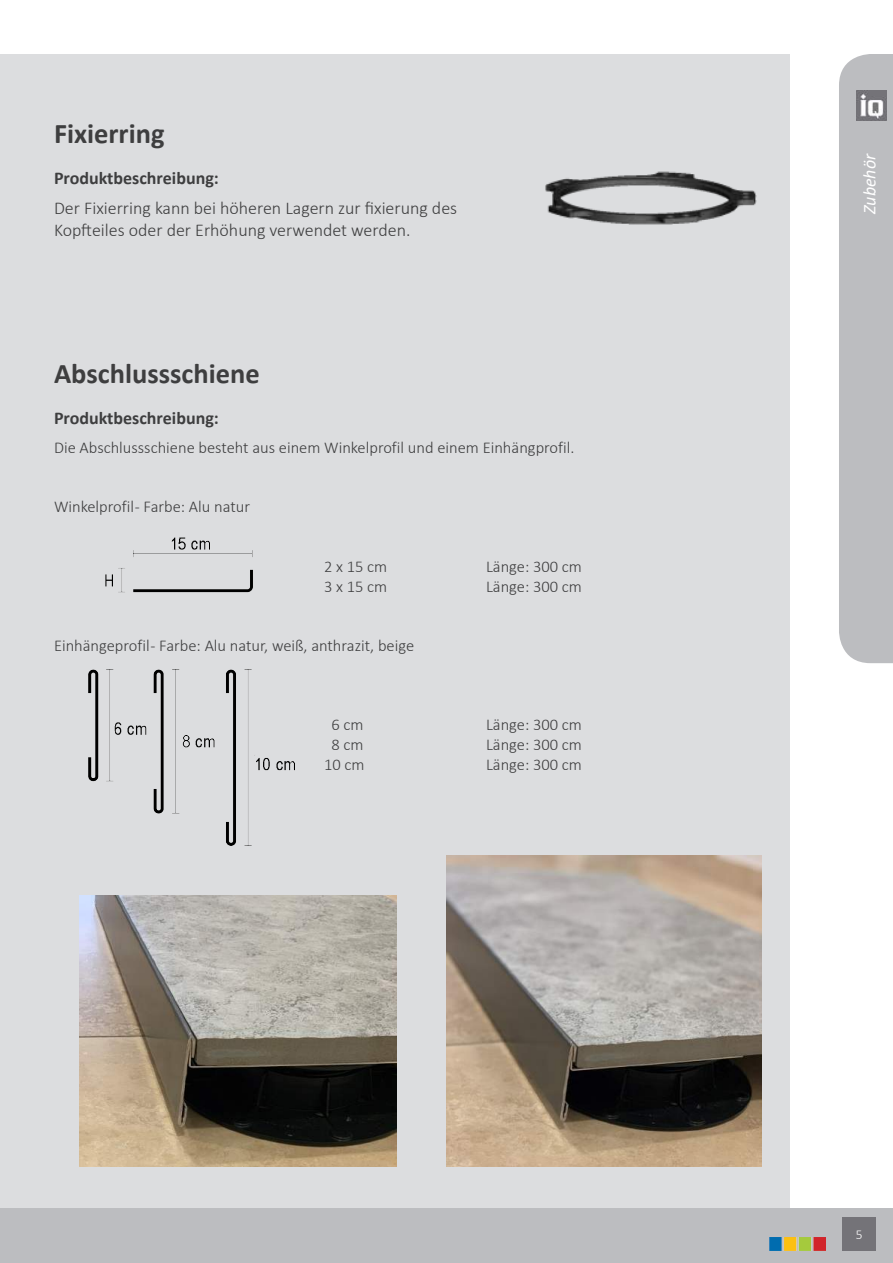
<style>
.page{position:relative;width:893px;height:1263px;background:#fff}
.page>*{position:absolute;margin:0;border:0;box-sizing:border-box;transform-origin:0 0}
.t1{font:700 28.5px "Calibri";color:#3e3e3f}
.t2{font:300 18px/21.6px "Calibri";color:#3e3e3f}
.t3{font:700 18px "Calibri";color:#3e3e3f}
.t4{font:italic 18px "Calibri";color:#fff}
.t5{font:300 16.5px "Calibri";color:#3e3e3f}
.t6{font:300 13.5px "Calibri";color:#fff}
</style>
<div class="page">
<div style="left:0;top:54px;width:790px;height:1155px;background:#dcdddf"></div>
<div style="left:0;top:1209px;width:893px;height:54px;background:#bcbdc0"></div>
<div style="left:839px;top:54px;width:54px;height:609px;background:#bcbdc0"></div>
<img style="left:770px;top:1238px;width:55px;height:12px">
<div style="left:843px;top:1217px;width:33px;height:33px;background:#747378"></div>
<img style="left:856px;top:90px;width:31px;height:30px">
<img style="left:105px;top:537px;width:148px;height:56px">
<img style="left:88px;top:670px;width:207px;height:175px">
<img style="left:446px;top:855px;width:315px;height:311px">
<img style="left:79px;top:896px;width:318px;height:270px">
<img style="left:545px;top:171px;width:212px;height:54px">
<h1 class="t1" style="left:54px;top:113px;width:112px">Fixierring</h1>
<p class="t3" style="left:54px;top:165px;width:166px">Produktbeschreibung:</p>
<p class="t2" style="left:54px;top:197px;width:405px">Der Fixierring kann bei höheren Lagern zur fixierung des<br>Kopfteiles oder der Erhöhung verwendet werden.</p>
<h1 class="t1" style="left:54px;top:354px;width:207px">Abschlussschiene</h1>
<p class="t3" style="left:54px;top:405px;width:166px">Produktbeschreibung:</p>
<p class="t5" style="left:54px;top:437px;width:522px">Die Abschlussschiene besteht aus einem Winkelprofil und einem Einhängprofil.</p>
<p class="t5" style="left:54px;top:497px;width:198px">Winkelprofil - Farbe: Alu natur</p>
<p class="t5" style="left:324px;top:556px;width:65px">2 x 15 cm</p>
<p class="t5" style="left:486px;top:556px;width:97px">Länge: 300 cm</p>
<p class="t5" style="left:324px;top:576px;width:65px">3 x 15 cm</p>
<p class="t5" style="left:486px;top:576px;width:97px">Länge: 300 cm</p>
<p class="t5" style="left:54px;top:635px;width:362px">Einhängeprofil - Farbe: Alu natur, weiß, anthrazit, beige</p>
<p class="t5" style="left:331px;top:714px;width:34px">6 cm</p>
<p class="t5" style="left:486px;top:714px;width:97px">Länge: 300 cm</p>
<p class="t5" style="left:331px;top:734px;width:34px">8 cm</p>
<p class="t5" style="left:486px;top:734px;width:97px">Länge: 300 cm</p>
<p class="t5" style="left:324px;top:754px;width:42px">10 cm</p>
<p class="t5" style="left:486px;top:754px;width:97px">Länge: 300 cm</p>
<p class="t4" style="left:857px;top:214px;width:62px;rotate:-90deg">Zubehör</p>
<p class="t6" style="left:856px;top:1226px;width:8px">5</p>
</div>
